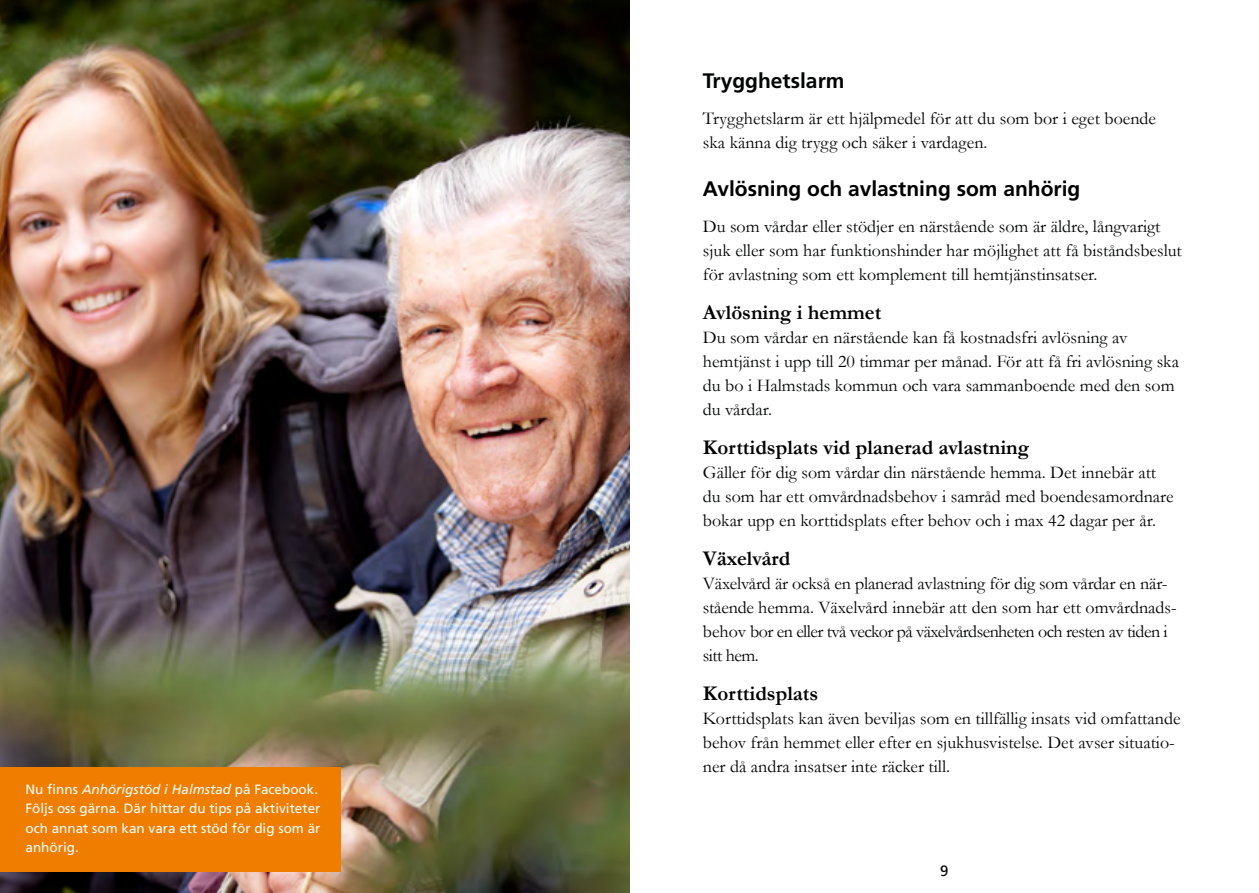
<style>
.page{position:relative;width:1259px;height:893px;background:#fff}
.page>*{position:absolute;margin:0;border:0;box-sizing:border-box;transform-origin:0 0}
.t1{font:700 21px "Garamond";color:#000}
.t2{font:700 21px "Frutiger LT Std";color:#000}
.t3{font:700 21px "Frutiger LT Std";color:#010202}
.t4{font:18px/24px "Garamond";color:#010202}
.t5{font:15px "Frutiger LT Std";color:#000}
.t6{font:13.5px/19.5px "Frutiger LT Std";color:#fff}
.s1{font-style:italic}
</style>
<div class="page">
<img style="left:0;top:0;width:629px;height:893px">
<div style="left:0;top:767px;width:341px;height:105px;background:#ef7d00"></div>
<p class="t6" style="left:26px;top:780px;width:296px">Nu finns <span class="s1">Anhörigstöd i Halmstad</span> på Facebook.<br>Följs oss gärna. Där hittar du tips på aktiviteter och annat som kan vara ett stöd för dig som är anhörig.</p>
<p class="t3" style="left:703px;top:68px;width:143px">Trygghetslarm</p>
<p class="t4" style="left:703px;top:106px;width:455px">Trygghetslarm är ett hjälpmedel för att du som bor i eget boende ska känna dig trygg och säker i vardagen.</p>
<p class="t2" style="left:703px;top:176px;width:379px">Avlösning och avlastning som anhörig</p>
<p class="t4" style="left:703px;top:214px;width:480px">Du som vårdar eller stödjer en närstående som är äldre, långvarigt sjuk eller som har funktionshinder har möjlighet att få biståndsbeslut för avlastning som ett komplement till hemtjänstinsatser.</p>
<p class="t1" style="left:703px;top:298px;width:180px">Avlösning i hemmet</p>
<p class="t4" style="left:703px;top:325px;width:478px">Du som vårdar en närstående kan få kostnadsfri avlösning av hemtjänst i upp till 20 timmar per månad. För att få fri avlösning ska du bo i Halmstads kommun och vara sammanboende med den som du vårdar.</p>
<p class="t1" style="left:703px;top:433px;width:328px">Korttidsplats vid planerad avlastning</p>
<p class="t4" style="left:703px;top:460px;width:472px">Gäller för dig som vårdar din närstående hemma. Det innebär att du som har ett omvårdnadsbehov i samråd med boendesamordnare bokar upp en korttidsplats efter behov och i max 42 dagar per år.</p>
<p class="t1" style="left:703px;top:544px;width:89px">Växelvård</p>
<p class="t4" style="left:703px;top:571px;width:475px">Växelvård är också en planerad avlastning för dig som vårdar en när&shy;stående hemma. Växelvård innebär att den som har ett omvårdnads&shy;behov bor en eller två veckor på växelvårdsenheten och resten av tiden i sitt hem.</p>
<p class="t1" style="left:703px;top:679px;width:117px">Korttidsplats</p>
<p class="t4" style="left:703px;top:706px;width:479px">Korttidsplats kan även beviljas som en tillfällig insats vid omfattande behov från hemmet eller efter en sjukhusvistelse. Det avser situatio&shy;ner då andra insatser inte räcker till.</p>
<p class="t5" style="left:940px;top:862px;width:10px">9</p>
</div>
